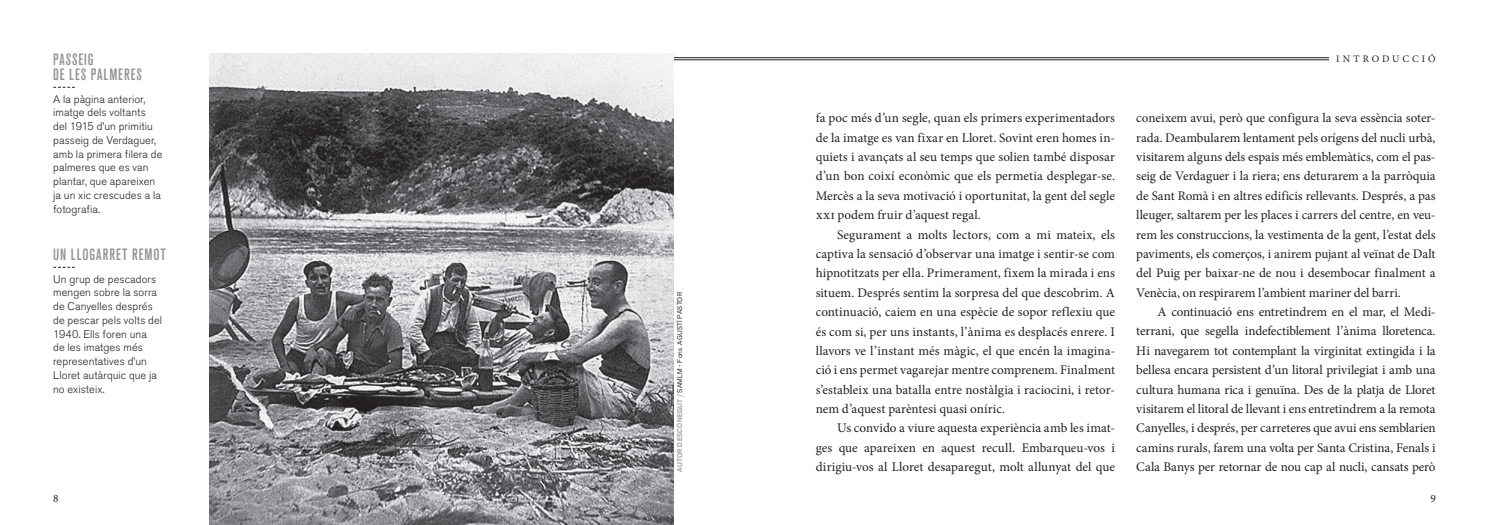
<style>
.page{position:relative;width:1489px;height:525px;background:#fff}
.page>*{position:absolute;margin:0;border:0;box-sizing:border-box;transform-origin:0 0}
.t1{font:500 condensed 16.25px/15px "Akzidenz Grotesk BQ";letter-spacing:.06em;color:#939598}
.t2{font:13.12px/19.4px "Minion Pro";color:#231f20;text-align:justify}
.t3{font:11.25px "Minion Pro";color:#231f20}
.t4{font:300 11px/13.8px "Akzidenz Grotesk BQ";letter-spacing:.01em;color:#231f20}
.t5{font:10px "Minion Pro";letter-spacing:.295em;color:#231f20}
.t6{font:6.88px "Akzid Grtsk Next";letter-spacing:.03em;color:#231f20}
.s1{font-weight:500;color:#939598}
</style>
<div class="page">
<svg style="left:53px;top:87px;width:22px;height:1px"></svg>
<svg style="left:53px;top:267px;width:22px;height:1px"></svg>
<hr style="left:293px;top:57px;width:1035px;height:1px;background:#231f20">
<hr style="left:293px;top:60px;width:1035px;height:1px;background:#231f20">
<img style="left:209px;top:53px;width:464px;height:471px">
<p class="t1" style="left:53px;top:51px;width:90px">PASSEIG<br>DE LES PALMERES</p>
<p class="t4" style="left:53px;top:92px;width:111px">A la pàgina anterior, imatge dels voltants del 1915 d’un primitiu passeig de Verdaguer, amb la primera filera de palmeres que es van plantar, que apareixen ja un xic crescudes a la fotografia.</p>
<p class="t1" style="left:53px;top:246px;width:114px">UN LLOGARRET REMOT</p>
<p class="t4" style="left:53px;top:272px;width:110px">Un grup de pescadors mengen sobre la sorra de Canyelles després de pescar pels volts del<br>1940. Ells foren una<br>de les imatges més representatives d’un<br>Lloret autàrquic que ja no existeix.</p>
<p class="t6" style="left:675px;top:471px;width:181px;rotate:-90deg"><span class="s1">AUTOR DESCONEGUT /</span> SAMLM - Fons AGUSTÍ PASTOR</p>
<p class="t2" style="left:815px;top:108px;width:301px">fa poc més d’un segle, quan els primers experimentadors de la imatge es van fixar en Lloret. Sovint eren homes in&shy;quiets i avançats al seu temps que solien també disposar d’un bon coixí econòmic que els permetia desplegar-se.<br>Mercès a la seva motivació i oportunitat, la gent del segle xxi podem fruir d’aquest regal.</p>
<p class="t2" style="left:815px;top:224px;width:301px;text-indent:21px">Segurament a molts lectors, com a mi mateix, els captiva la sensació d’observar una imatge i sentir-se com hipnotitzats per ella. Primerament, fixem la mirada i ens situem. Després sentim la sorpresa del que descobrim. A continuació, caiem en una espècie de sopor reflexiu que és com si, per uns instants, l’ànima es desplacés enrere. I llavors ve l’instant més màgic, el que encén la imagina&shy;ció i ens permet vagarejar mentre comprenem. Finalment s’estableix una batalla entre nostàlgia i raciocini, i retor&shy;nem d’aquest parèntesi quasi oníric.</p>
<p class="t2" style="left:815px;top:418px;width:301px;text-indent:21px">Us convido a viure aquesta experiència amb les imat&shy;ges que apareixen en aquest recull. Embarqueu-vos i dirigiu-vos al Lloret desaparegut, molt allunyat del que</p>
<p class="t5" style="left:1336px;top:52px;width:101px">INTRODUCCIÓ</p>
<p class="t2" style="left:1136px;top:108px;width:301px">coneixem avui, però que configura la seva essència soter&shy;rada. Deambularem lentament pels orígens del nucli urbà, visitarem alguns dels espais més emblemàtics, com el pas&shy;seig de Verdaguer i la riera; ens deturarem a la parròquia de Sant Romà i en altres edificis rellevants. Després, a pas lleuger, saltarem per les places i carrers del centre, en veu&shy;rem les construccions, la vestimenta de la gent, l’estat dels paviments, els comerços, i anirem pujant al veïnat de Dalt del Puig per baixar-ne de nou i desembocar finalment a Venècia, on respirarem l’ambient mariner del barri.</p>
<p class="t2" style="left:1136px;top:302px;width:301px;text-indent:21px">A continuació ens entretindrem en el mar, el Medi&shy;terrani, que segella indefectiblement l’ànima lloretenca.<br>Hi navegarem tot contemplant la virginitat extingida i la bellesa encara persistent d’un litoral privilegiat i amb una cultura humana rica i genuïna. Des de la platja de Lloret visitarem el litoral de llevant i ens entretindrem a la remota Canyelles, i després, per carreteres que avui ens semblarien camins rurals, farem una volta per Santa Cristina, Fenals i Cala Banys per retornar de nou cap al nucli, cansats però</p>
<p class="t3" style="left:53px;top:491px;width:7px">8</p>
<p class="t3" style="left:1430px;top:491px;width:7px">9</p>
</div>
